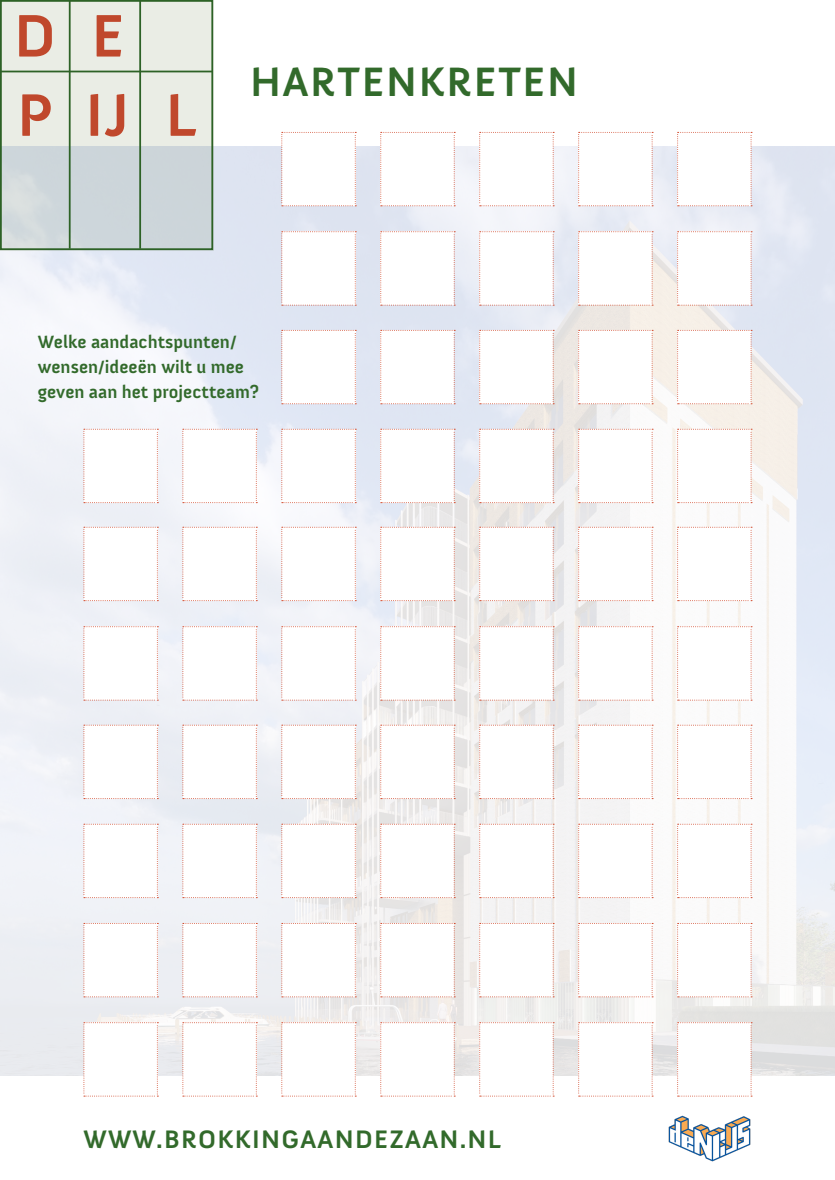
<style>
.page{position:relative;width:835px;height:1180px;background:#fff}
.page>*{position:absolute;margin:0;border:0;box-sizing:border-box;transform-origin:0 0}
.t1{font:700 42px "Anivers";letter-spacing:.04em;color:#326a2b}
.t2{font:700 25.9px "Anivers";letter-spacing:.05em;color:#326a2b}
.t3{font:700 18.2px/25.2px "Anivers";color:#326a2b}
</style>
<div class="page">
<img style="left:668px;top:1115px;width:83px;height:47px">
<img style="left:0;top:146px;width:834px;height:929px">
<svg style="left:578px;top:330px;width:75px;height:74px"></svg>
<svg style="left:677px;top:330px;width:75px;height:74px"></svg>
<svg style="left:578px;top:823px;width:75px;height:75px"></svg>
<svg style="left:578px;top:1022px;width:75px;height:74px"></svg>
<svg style="left:677px;top:823px;width:75px;height:75px"></svg>
<svg style="left:677px;top:1022px;width:75px;height:74px"></svg>
<svg style="left:578px;top:231px;width:75px;height:75px"></svg>
<svg style="left:578px;top:132px;width:75px;height:74px"></svg>
<svg style="left:677px;top:231px;width:75px;height:75px"></svg>
<svg style="left:677px;top:132px;width:75px;height:74px"></svg>
<svg style="left:281px;top:330px;width:75px;height:74px"></svg>
<svg style="left:281px;top:823px;width:75px;height:75px"></svg>
<svg style="left:281px;top:1022px;width:75px;height:74px"></svg>
<svg style="left:281px;top:231px;width:75px;height:75px"></svg>
<svg style="left:281px;top:132px;width:75px;height:74px"></svg>
<svg style="left:182px;top:823px;width:75px;height:75px"></svg>
<svg style="left:182px;top:1022px;width:75px;height:74px"></svg>
<svg style="left:83px;top:823px;width:75px;height:75px"></svg>
<svg style="left:83px;top:1022px;width:75px;height:74px"></svg>
<svg style="left:380px;top:330px;width:75px;height:74px"></svg>
<svg style="left:380px;top:823px;width:75px;height:75px"></svg>
<svg style="left:380px;top:1022px;width:75px;height:74px"></svg>
<svg style="left:380px;top:231px;width:75px;height:75px"></svg>
<svg style="left:380px;top:132px;width:75px;height:74px"></svg>
<svg style="left:479px;top:330px;width:75px;height:74px"></svg>
<svg style="left:479px;top:823px;width:75px;height:75px"></svg>
<svg style="left:479px;top:1022px;width:75px;height:74px"></svg>
<svg style="left:479px;top:231px;width:75px;height:75px"></svg>
<svg style="left:479px;top:132px;width:75px;height:74px"></svg>
<svg style="left:578px;top:527px;width:75px;height:74px"></svg>
<svg style="left:677px;top:527px;width:75px;height:74px"></svg>
<svg style="left:578px;top:429px;width:75px;height:74px"></svg>
<svg style="left:677px;top:429px;width:75px;height:74px"></svg>
<svg style="left:281px;top:527px;width:75px;height:74px"></svg>
<svg style="left:281px;top:429px;width:75px;height:74px"></svg>
<svg style="left:182px;top:527px;width:75px;height:74px"></svg>
<svg style="left:182px;top:429px;width:75px;height:74px"></svg>
<svg style="left:83px;top:527px;width:75px;height:74px"></svg>
<svg style="left:83px;top:429px;width:75px;height:74px"></svg>
<svg style="left:380px;top:527px;width:75px;height:74px"></svg>
<svg style="left:380px;top:429px;width:75px;height:74px"></svg>
<svg style="left:479px;top:527px;width:75px;height:74px"></svg>
<svg style="left:479px;top:429px;width:75px;height:74px"></svg>
<svg style="left:578px;top:724px;width:75px;height:75px"></svg>
<svg style="left:578px;top:923px;width:75px;height:74px"></svg>
<svg style="left:677px;top:724px;width:75px;height:75px"></svg>
<svg style="left:677px;top:923px;width:75px;height:74px"></svg>
<svg style="left:578px;top:626px;width:75px;height:74px"></svg>
<svg style="left:677px;top:626px;width:75px;height:74px"></svg>
<svg style="left:281px;top:724px;width:75px;height:75px"></svg>
<svg style="left:281px;top:923px;width:75px;height:74px"></svg>
<svg style="left:281px;top:626px;width:75px;height:74px"></svg>
<svg style="left:182px;top:724px;width:75px;height:75px"></svg>
<svg style="left:182px;top:923px;width:75px;height:74px"></svg>
<svg style="left:182px;top:626px;width:75px;height:74px"></svg>
<svg style="left:83px;top:724px;width:75px;height:75px"></svg>
<svg style="left:83px;top:923px;width:75px;height:74px"></svg>
<svg style="left:83px;top:626px;width:75px;height:74px"></svg>
<svg style="left:380px;top:724px;width:75px;height:75px"></svg>
<svg style="left:380px;top:923px;width:75px;height:74px"></svg>
<svg style="left:380px;top:626px;width:75px;height:74px"></svg>
<svg style="left:479px;top:724px;width:75px;height:75px"></svg>
<svg style="left:479px;top:923px;width:75px;height:74px"></svg>
<svg style="left:479px;top:626px;width:75px;height:74px"></svg>
<svg style="left:0;top:0;width:213px;height:250px;background:#d2d2cb"></svg>
<h1 class="t1" style="left:250px;top:59px;width:329px">HARTENKRETEN</h1>
<p class="t3" style="left:38px;top:329px;width:223px">Welke aandachtspunten/ wensen/ideeën wilt u mee geven aan het projectteam?</p>
<h2 class="t2" style="left:83px;top:1125px;width:419px">WWW.BROKKINGAANDEZAAN.NL</h2>
</div>
